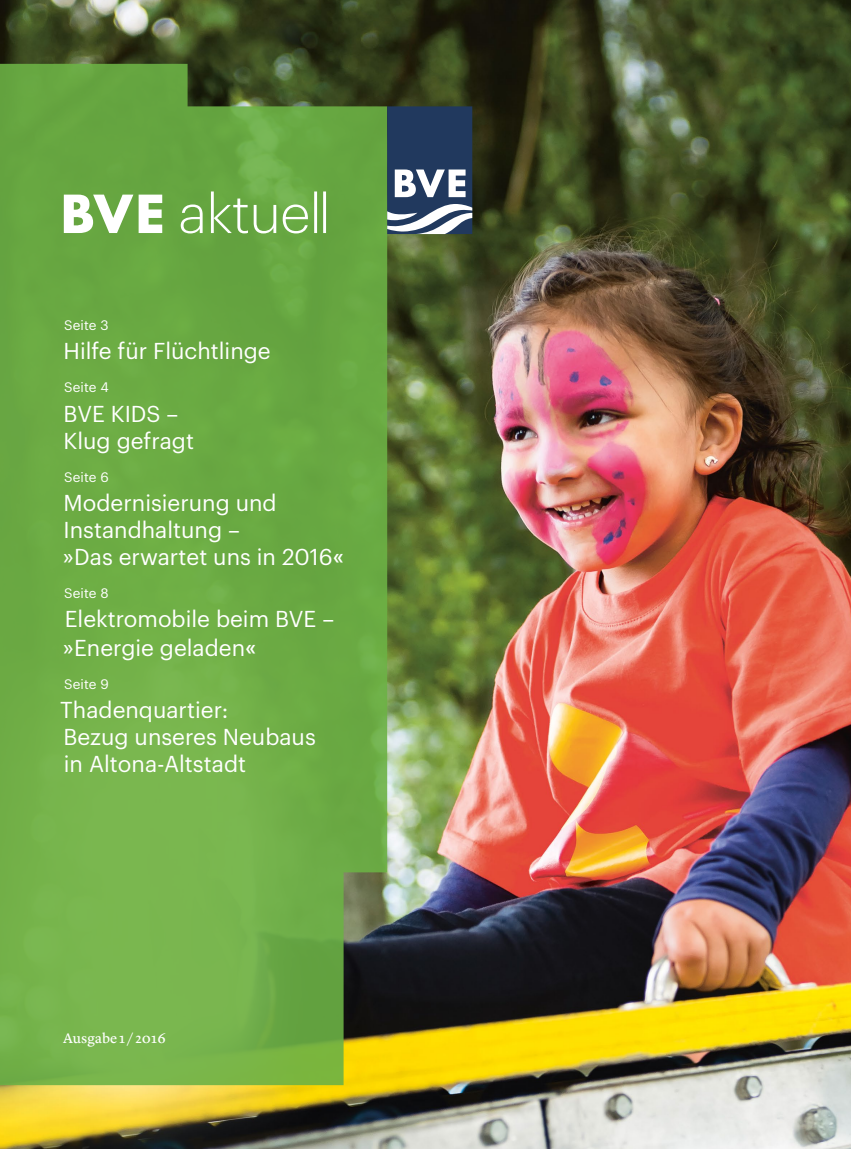
<style>
.page{position:relative;width:851px;height:1149px;background:#fff}
.page>*{position:absolute;margin:0;border:0;box-sizing:border-box;transform-origin:0 0}
.t1{font:22.5px/27px "Graphik";color:#fff}
.t2{font:14.25px "Lyon Text Regular No.2";letter-spacing:.005em;color:#fff}
.t3{font:13.5px "Graphik";letter-spacing:.005em;color:#fff}
.s1{font-weight:500}
</style>
<div class="page">
<img style="left:0;top:0;width:850px;height:1148px">
<svg style="left:0;top:64px;width:387px;height:1020px;background:#6ca844"></svg>
<div style="left:387px;top:106px;width:85px;height:128px;background:#21395e"></div>
<svg style="left:394px;top:169px;width:71px;height:28px"></svg>
<svg style="left:387px;top:204px;width:85px;height:30px"></svg>
<svg style="left:181px;top:191px;width:145px;height:42px;background:#87ba69"></svg>
<svg style="left:64px;top:194px;width:69px;height:39px"></svg>
<svg style="left:139px;top:194px;width:23px;height:39px"></svg>
<p class="t3" style="left:64px;top:315px;width:46px">Seite 3</p>
<p class="t1" style="left:64px;top:336px;width:208px">Hilfe für Flüchtlinge</p>
<p class="t3" style="left:64px;top:377px;width:46px">Seite 4</p>
<p class="t1" style="left:64px;top:398px;width:132px">BVE KIDS –<br>Klug gefragt</p>
<p class="t3" style="left:64px;top:466px;width:46px">Seite 6</p>
<p class="t1" style="left:63px;top:487px;width:282px">Modernisierung und<br>Instandhaltung –<br>»Das erwartet uns in 2016<span class="s1">«</span></p>
<p class="t3" style="left:64px;top:582px;width:46px">Seite 8</p>
<p class="t1" style="left:63px;top:602px;width:273px;line-height:29.1px">Elektromobile beim BVE – »Energie geladen<span class="s1">«</span></p>
<p class="t3" style="left:64px;top:674px;width:46px">Seite 9</p>
<p class="t1" style="left:60px;top:694px;width:257px">Thadenquartier:<br>Bezug unseres Neubaus in Altona-Altstadt</p>
<p class="t2" style="left:63px;top:1026px;width:104px">Ausgabe 1 / 2016</p>
</div>
